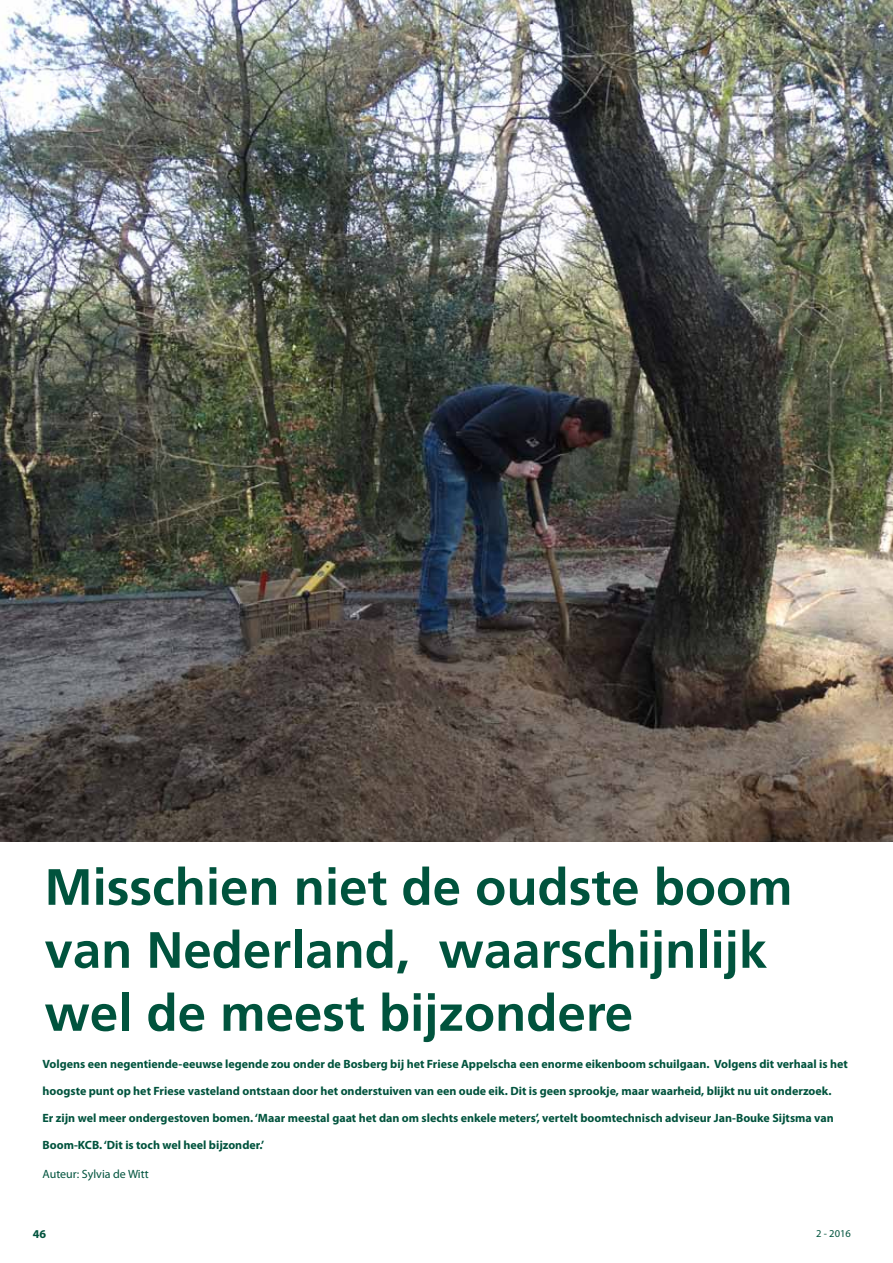
<style>
.page{position:relative;width:893px;height:1263px;background:#fff}
.page>*{position:absolute;margin:0;border:0;box-sizing:border-box;transform-origin:0 0}
.t1{font:700 51px/63px "Frutiger";color:#00533d}
.t2{font:700 12px "Myriad Pro";color:#00533d}
.t3{font:12px "Myriad Pro";color:#00533d}
.t4{font:10.5px "Myriad Pro";color:#00533d}
</style>
<div class="page">
<img style="left:0;top:0;width:893px;height:842px">
<h1 class="t1" style="left:44px;top:855px;width:750px">Misschien niet de oudste boom van Nederland, waarschijnlijk wel de meest bijzondere</h1>
<p class="t2" style="left:43px;top:1056px;width:807px">Volgens een negentiende-eeuwse legende zou onder de Bosberg bij het Friese Appelscha een enorme eikenboom schuilgaan. Volgens dit verhaal is het</p>
<p class="t2" style="left:43px;top:1083px;width:790px">hoogste punt op het Friese vasteland ontstaan door het onderstuiven van een oude eik. Dit is geen sprookje, maar waarheid, blijkt nu uit onderzoek.</p>
<p class="t2" style="left:43px;top:1110px;width:793px">Er zijn wel meer ondergestoven bomen. ‘Maar meestal gaat het dan om slechts enkele meters’, vertelt boomtechnisch adviseur Jan-Bouke Sijtsma van</p>
<p class="t2" style="left:43px;top:1137px;width:223px">Boom-KCB. ‘Dit is toch wel heel bijzonder.’</p>
<p class="t3" style="left:43px;top:1166px;width:108px">Auteur: Sylvia de Witt</p>
<p class="t2" style="left:33px;top:1226px;width:15px">46</p>
<p class="t4" style="left:816px;top:1227px;width:36px">2 - 2016</p>
</div>
